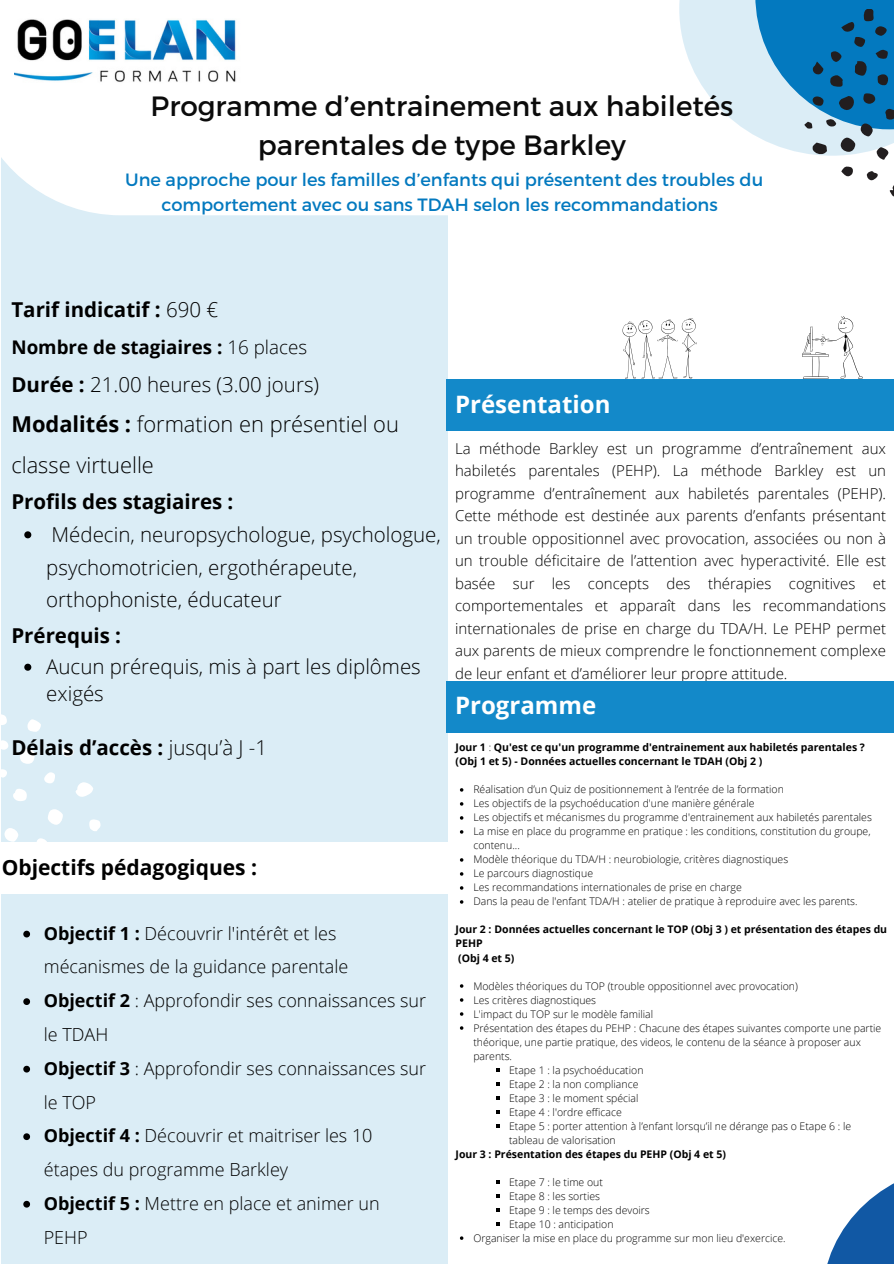
<style>
.page{position:relative;width:894px;height:1264px;background:#fff}
.page>*{position:absolute;margin:0;border:0;box-sizing:border-box;transform-origin:0 0}
.t1{font:27.9px/38.7px "Montserrat";color:#0b0b0b;text-align:center}
.t2{font:700 24px "Open Sans";color:#fff}
.t3{font:300 21.9px/41px "Open Sans";color:#000}
.t4{font:700 21px "Open Sans";color:#000}
.t5{font:300 20.55px/32.8px "Open Sans";color:#000}
.t6{font:700 20.55px "Open Sans";color:#000}
.t7{font:700 18.75px "Open Sans";color:#000}
.t8{font:300 18px/33.8px "Open Sans";color:#000}
.t9{font:17.85px/24.6px "Montserrat";color:#0379bf;text-align:center}
.t10{font:300 15px/22.5px "Open Sans";color:#000;text-align:justify}
.t11{font:300 10.5px/14px "Open Sans";color:#000}
.t12{font:700 10.5px/14px "Open Sans";color:#000}
.s1{font-weight:300}
.s2{font-weight:700}
</style>
<div class="page">
<div style="left:1px;top:0;width:447px;height:1263px;background:#dbedf6"></div>
<div style="left:0;top:0;width:893px;height:215px;background:#fff"></div>
<svg style="left:679px;top:0;width:214px;height:156px;fill:#dbedf6"></svg>
<div style="left:446px;top:378px;width:447px;height:52px;background:#1389c9"></div>
<svg style="left:755px;top:0;width:138px;height:129px;background:#449bcf"></svg>
<svg style="left:827px;top:1184px;width:66px;height:79px;fill:#1158a4"></svg>
<img style="left:15px;top:19px;width:221px;height:63px">
<svg style="left:838px;top:96px;width:17px;height:15px"></svg>
<div style="left:840px;top:137px;width:15px;height:15px;background:#221e1f;border-radius:50%"></div>
<svg style="left:889px;top:187px;width:4px;height:9px"></svg>
<svg style="left:812px;top:142px;width:15px;height:13px"></svg>
<svg style="left:860px;top:123px;width:12px;height:13px"></svg>
<svg style="left:862px;top:93px;width:12px;height:11px"></svg>
<svg style="left:876px;top:147px;width:12px;height:13px"></svg>
<svg style="left:885px;top:108px;width:8px;height:12px"></svg>
<svg style="left:812px;top:61px;width:12px;height:14px"></svg>
<svg style="left:841px;top:166px;width:11px;height:11px"></svg>
<svg style="left:830px;top:9px;width:58px;height:78px;background:#0867a0"></svg>
<svg style="left:812px;top:96px;width:11px;height:10px"></svg>
<svg style="left:866px;top:171px;width:12px;height:9px"></svg>
<svg style="left:825px;top:118px;width:11px;height:9px"></svg>
<svg style="left:804px;top:122px;width:8px;height:7px"></svg>
<svg style="left:20px;top:749px;width:15px;height:14px"></svg>
<svg style="left:75px;top:782px;width:18px;height:15px"></svg>
<svg style="left:48px;top:809px;width:15px;height:16px"></svg>
<svg style="left:4px;top:828px;width:14px;height:13px"></svg>
<svg style="left:13px;top:789px;width:14px;height:12px"></svg>
<svg style="left:27px;top:719px;width:14px;height:12px"></svg>
<svg style="left:37px;top:838px;width:9px;height:3px"></svg>
<svg style="left:89px;top:819px;width:11px;height:12px"></svg>
<svg style="left:1px;top:714px;width:6px;height:11px"></svg>
<svg style="left:44px;top:772px;width:11px;height:11px"></svg>
<svg style="left:62px;top:748px;width:12px;height:9px"></svg>
<svg style="left:1px;top:740px;width:8px;height:10px"></svg>
<svg style="left:1px;top:769px;width:6px;height:8px"></svg>
<svg style="left:23px;top:930px;width:7px;height:7px"></svg>
<svg style="left:23px;top:998px;width:7px;height:7px"></svg>
<svg style="left:23px;top:1065px;width:7px;height:7px"></svg>
<svg style="left:23px;top:1133px;width:7px;height:7px"></svg>
<svg style="left:23px;top:1200px;width:7px;height:7px"></svg>
<div style="left:0;top:841px;width:452px;height:52px;background:#fff"></div>
<div style="left:446px;top:681px;width:447px;height:52px;background:#1389c9"></div>
<svg style="left:24px;top:531px;width:7px;height:7px"></svg>
<svg style="left:24px;top:663px;width:7px;height:7px"></svg>
<svg style="left:801px;top:316px;width:61px;height:63px"></svg>
<svg style="left:622px;top:318px;width:74px;height:60px"></svg>
<h1 class="t1" style="left:150px;top:85px;width:584px">Programme d’entrainement aux habiletés parentales de type Barkley</h1>
<p class="t9" style="left:125px;top:166px;width:639px">Une approche pour les familles d’enfants qui présentent des troubles du comportement avec ou sans TDAH selon les recommandations</p>
<h4 class="t6" style="left:11px;top:295px;width:208px">Tarif indicatif : <span class="s1">690 €</span></h4>
<h4 class="t7" style="left:11px;top:334px;width:297px">Nombre de stagiaires : <span class="s1">16 places</span></h4>
<h4 class="t5" style="left:11px;top:367px;width:309px"><span class="s2">Durée :</span> 21.00 heures (3.00 jours)</h4>
<h4 class="t3" style="left:11px;top:403px;width:389px"><span class="s2">Modalités :</span> formation en présentiel ou classe virtuelle</h4>
<h4 class="t6" style="left:11px;top:487px;width:223px">Profils des stagiaires :</h4>
<p class="t5" style="left:46px;top:517px;width:396px">Médecin, neuropsychologue, psychologue, psychomotricien, ergothérapeute, orthophoniste, éducateur</p>
<h5 class="t6" style="left:11px;top:620px;width:111px">Prérequis :</h5>
<p class="t5" style="left:46px;top:652px;width:376px;line-height:27px">Aucun prérequis, mis à part les diplômes exigés</p>
<p class="t6" style="left:11px;top:733px;width:257px">Délais d’accès : <span class="s1">jusqu’à J -1</span></p>
<h2 class="t12" style="left:455px;top:740px;width:411px">Jour 1 <span class="s1">:</span> Qu'est ce qu'un programme d'entrainement aux habiletés parentales ? (Obj 1 et 5) - Données actuelles concernant le TDAH (Obj 2 )</h2>
<p class="t11" style="left:473px;top:782px;width:312px">Réalisation d’un Quiz de positionnement à l’entrée de la formation</p>
<h2 class="t11" style="left:473px;top:796px;width:282px">Les objectifs de la psychoéducation d'une manière générale</h2>
<p class="t11" style="left:473px;top:810px;width:400px">Les objectifs et mécanismes du programme d'entrainement aux habiletés parentales</p>
<p class="t11" style="left:473px;top:824px;width:398px">La mise en place du programme en pratique : les conditions, constitution du groupe, contenu...</p>
<p class="t11" style="left:473px;top:852px;width:316px">Modèle théorique du TDA/H : neurobiologie, critères diagnostiques</p>
<p class="t11" style="left:473px;top:866px;width:121px">Le parcours diagnostique</p>
<p class="t11" style="left:473px;top:880px;width:270px">Les recommandations internationales de prise en charge</p>
<p class="t11" style="left:473px;top:894px;width:385px">Dans la peau de l'enfant TDA/H : atelier de pratique à reproduire avec les parents.</p>
<p class="t12" style="left:455px;top:922px;width:433px">Jour 2 : Données actuelles concernant le TOP (Obj 3 ) et présentation des étapes du<br>PEHP</p>
<p class="t12" style="left:458px;top:950px;width:58px">(Obj 4 et 5)</p>
<p class="t11" style="left:473px;top:978px;width:326px">Modèles théoriques du TOP (trouble oppositionnel avec provocation)</p>
<p class="t11" style="left:473px;top:992px;width:124px">Les critè res diagnostiques</p>
<p class="t11" style="left:473px;top:1006px;width:181px">L'impact du TOP sur le modèle familial</p>
<p class="t11" style="left:473px;top:1020px;width:409px">Présentation des étapes du PEHP : Chacune des étapes suivantes comporte une partie théorique, une partie pratique, des videos, le contenu de la séance à proposer aux parents.</p>
<p class="t11" style="left:509px;top:1062px;width:136px">Etape 1 : la psychoéducation</p>
<p class="t11" style="left:509px;top:1076px;width:131px">Etape 2 : la non compliance</p>
<p class="t11" style="left:509px;top:1090px;width:131px">Etape 3 : le moment spécial</p>
<p class="t11" style="left:509px;top:1104px;width:114px">Etape 4 : l'ordre efficace</p>
<p class="t11" style="left:509px;top:1118px;width:343px">Etape 5 : porter attention à l’enfant lorsqu’il ne dé range pas o Etape 6 : le tableau de valorisation</p>
<p class="t12" style="left:455px;top:1146px;width:272px">Jour 3 : Présentation des étapes du PEHP (Obj 4 et 5)</p>
<p class="t11" style="left:509px;top:1174px;width:95px">Etape 7 : le time out</p>
<p class="t11" style="left:509px;top:1188px;width:92px">Etape 8 : les sorties</p>
<p class="t11" style="left:509px;top:1202px;width:142px">Etape 9 : le temps des devoirs</p>
<p class="t11" style="left:509px;top:1216px;width:106px">Etape 10 : anticipation</p>
<p class="t11" style="left:473px;top:1230px;width:314px">Organiser la mise en place du programme sur mon lieu d'exercice.</p>
<p class="t2" style="left:455px;top:387px;width:157px">Présentation</p>
<p class="t10" style="left:455px;top:436px;width:432px">La méthode Barkley est un programme d’entraînement aux habiletés parentales (PEHP). La méthode Barkley est un programme d’entraînement aux habiletés parentales (PEHP).<br>Cette méthode est destinée aux parents d’enfants présentant un trouble oppositionnel avec provocation, associées ou non à un trouble déficitaire de l’attention avec hyperactivité. Elle est basée sur les concepts des thérapies cognitives et comportementales et apparaît dans les recommandations internationales de prise en charge du TDA/H. Le PEHP permet aux parents de mieux comprendre le fonctionnement complexe de leur enfant et d’améliorer leur propre attitude.</p>
<p class="t2" style="left:455px;top:688px;width:143px">Programme</p>
<h3 class="t4" style="left:2px;top:852px;width:257px">Objectifs pédagogiques :</h3>
<p class="t8" style="left:44px;top:915px;width:306px"><span class="s2">Objectif 1 :</span> Découvrir l'inté rêt et les mécanismes de la guidance parentale</p>
<p class="t8" style="left:44px;top:983px;width:384px"><span class="s2">Objectif 2</span> : Approfondir ses connaissances sur le TDAH</p>
<p class="t8" style="left:44px;top:1050px;width:384px"><span class="s2">Objectif 3</span> : Approfondir ses connaissances sur le TOP</p>
<p class="t8" style="left:44px;top:1118px;width:330px"><span class="s2">Objectif 4 :</span> Découvrir et maitriser les 10 étapes du programme Barkley</p>
<h6 class="t8" style="left:44px;top:1185px;width:337px"><span class="s2">Objectif 5 :</span> Mettre en place et animer un<br>PEHP</h6>
</div>
